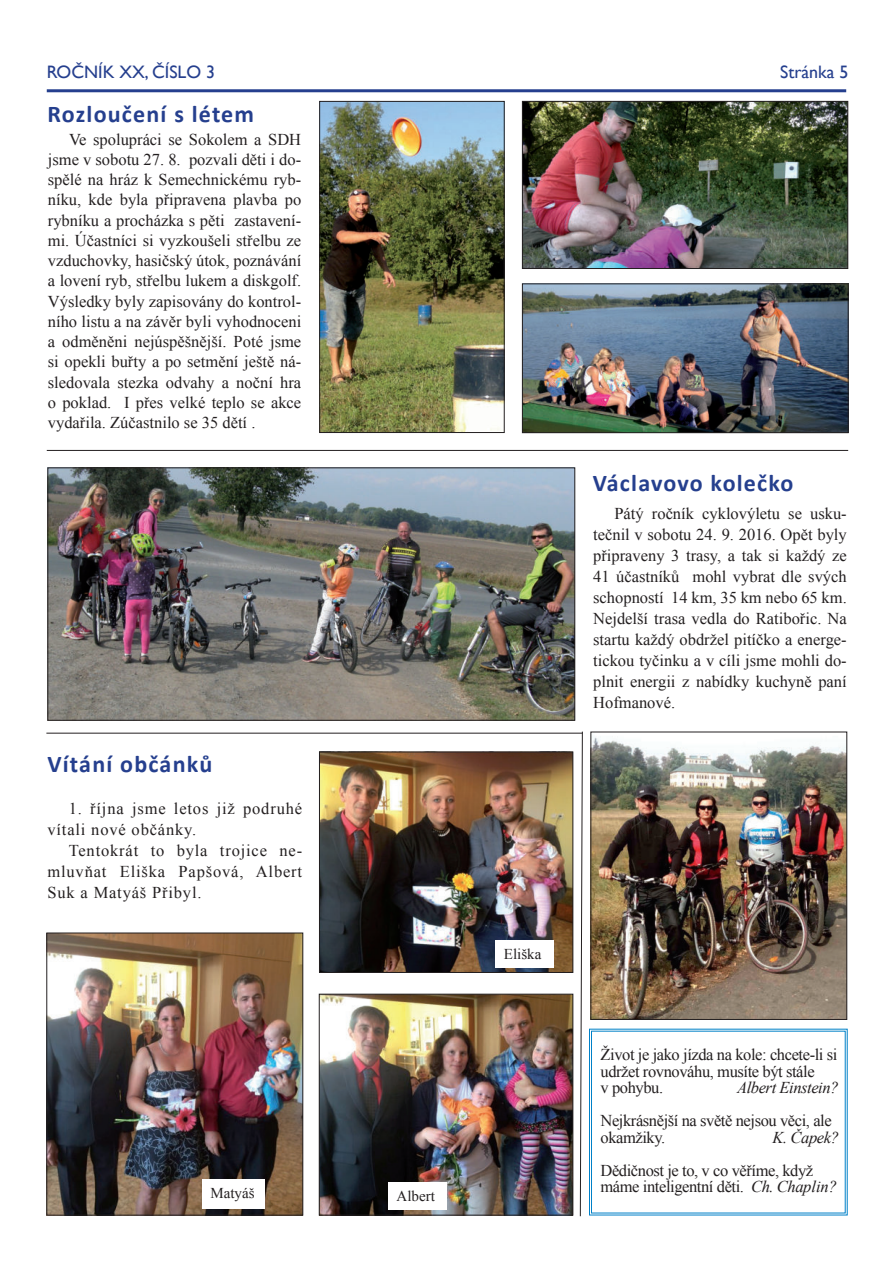
<style>
.page{position:relative;width:893px;height:1263px;background:#fff}
.page>*{position:absolute;margin:0;border:0;box-sizing:border-box;transform-origin:0 0}
.t1{font:700 24px "Calibri";letter-spacing:.05em;color:#253f8e}
.t2{font:18px "Gill Sans";color:#253f8e}
.t3{font:16.5px/20.2px "Times New Roman";color:#231f20;text-align:justify}
.t4{font:16.5px/16.5px "Times New Roman";letter-spacing:-.025em;color:#231f20}
.t5{font:16.5px/21px "Times New Roman";letter-spacing:.05em;color:#231f20}
.t6{font:italic 16.5px "Times New Roman";letter-spacing:-.025em;color:#231f20}
.t7{font:15px "Times New Roman";color:#231f20}
.s1{font-style:italic}
</style>
<div class="page">
<hr style="left:47px;top:89px;width:799px;height:3px;background:#253f8e">
<img style="left:321px;top:103px;width:182px;height:328px">
<div style="left:319px;top:101px;width:186px;height:332px;border:1px solid #231f20"></div>
<img style="left:524px;top:103px;width:322px;height:164px">
<div style="left:522px;top:101px;width:326px;height:168px;border:1px solid #231f20"></div>
<img style="left:524px;top:285px;width:322px;height:146px">
<div style="left:522px;top:283px;width:326px;height:150px;border:1px solid #231f20"></div>
<img style="left:49px;top:469px;width:524px;height:250px">
<div style="left:47px;top:467px;width:528px;height:254px;border:1px solid #231f20"></div>
<img style="left:592px;top:737px;width:253px;height:281px">
<div style="left:590px;top:732px;width:257px;height:288px;border:1px solid #231f20"></div>
<img style="left:321px;top:754px;width:250px;height:217px">
<div style="left:319px;top:752px;width:254px;height:221px;border:1px solid #231f20"></div>
<img style="left:321px;top:996px;width:250px;height:217px">
<div style="left:319px;top:994px;width:254px;height:221px;border:1px solid #231f20"></div>
<img style="left:48px;top:935px;width:253px;height:278px">
<div style="left:46px;top:933px;width:257px;height:282px;border:1px solid #231f20"></div>
<hr style="left:47px;top:450px;width:801px;height:1px;background:#231f20">
<hr style="left:46px;top:733px;width:537px;height:1px;background:#231f20">
<div style="left:495px;top:940px;width:59px;height:27px;background:#fff"></div>
<div style="left:388px;top:1182px;width:58px;height:28px;background:#fff"></div>
<div style="left:202px;top:1179px;width:63px;height:29px;background:#fff"></div>
<svg style="left:580px;top:731px;width:3px;height:486px"></svg>
<svg style="left:589px;top:1028px;width:259px;height:188px"></svg>
<p class="t2" style="left:47px;top:62px;width:170px">Ročník XX, číSlo 3</p>
<p class="t2" style="left:780px;top:61px;width:70px">Stránka 5</p>
<h1 class="t1" style="left:48px;top:99px;width:208px">Rozloučení s létem</h1>
<p class="t3" style="left:48px;top:129px;width:255px;text-indent:21px">Ve spolupráci se Sokolem a SDH jsme v sobotu 27. 8. pozvali děti i do&shy;spělé na hráz k Semechnickému ryb&shy;níku, kde byla připravena plavba po rybníku a procházka s pěti zastavení&shy;mi. Účastníci si vyzkoušeli střelbu ze vzduchovky, hasičský útok, poznávání a lovení ryb, střelbu lukem a diskgolf.<br>Výsledky byly zapisovány do kontrol&shy;ního listu a na závěr byli vyhodnoceni a odměněni nejúspěšnější. Poté jsme si opekli buřty a po setmění ještě ná&shy;sledovala stezka odvahy a noční hra o poklad. I přes velké teplo se akce vydařila. Zúčastnilo se 35 dětí .</p>
<h1 class="t1" style="left:593px;top:467px;width:202px">Václavovo kolečko</h1>
<h1 class="t1" style="left:47px;top:748px;width:166px">Vítání občánků</h1>
<p class="t5" style="left:47px;top:798px;width:256px;text-indent:21px">1. října jsme letos již podruhé vítali nové občánky.</p>
<p class="t3" style="left:47px;top:840px;width:256px;line-height:21px;text-indent:21px">Tentokrát to byla trojice ne&shy;mluvňat Eliška Papšová, Albert Suk a Matyáš Přibyl.</p>
<p class="t7" style="left:210px;top:1183px;width:46px">Matyáš</p>
<p class="t7" style="left:396px;top:1186px;width:40px">Albert</p>
<p class="t3" style="left:593px;top:503px;width:255px;line-height:21px;text-indent:21px">Pátý ročník cyklovýletu se usku&shy;tečnil v sobotu 24. 9. 2016. Opět byly připraveny 3 trasy, a tak si každý ze 41 účastníků mohl vybrat dle svých schopností 14 km, 35 km nebo 65 km.<br>Nejdelší trasa vedla do Ratibořic. Na startu každý obdržel pitíčko a energe&shy;tickou tyčinku a v cíli jsme mohli do&shy;plnit energii z nabídky kuchyně paní Hofmanové.</p>
<p class="t7" style="left:504px;top:944px;width:39px">Eliška</p>
<p class="t4" style="left:600px;top:1046px;width:238px">Život je jako jízda na kole: chcete-li si udržet rovnováhu, musíte být stále<br>v pohybu.</p>
<p class="t6" style="left:737px;top:1076px;width:103px">Albert Einstein?</p>
<p class="t4" style="left:600px;top:1112px;width:233px">Nejkrásnější na světě nejsou věci, ale okamžiky.</p>
<p class="t6" style="left:773px;top:1126px;width:68px">K. Čapek?</p>
<p class="t4" style="left:600px;top:1161px;width:238px">Dědičnost je to, v co věříme, když máme inteligentní děti. <span class="s1">Ch. Chaplin?</span></p>
</div>
